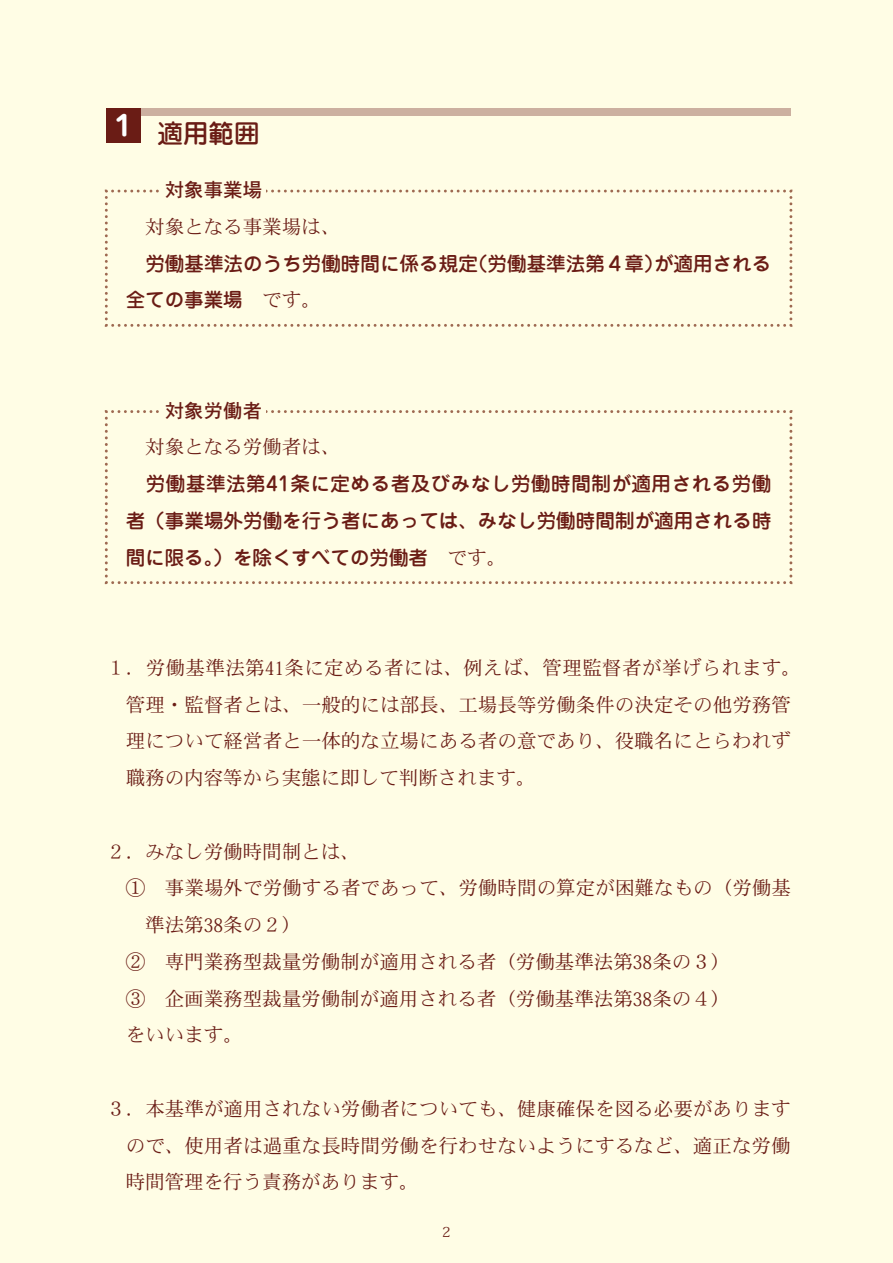
<style>
.page{position:relative;width:893px;height:1263px;background:#fffde5}
.page>*{position:absolute;margin:0;border:0;box-sizing:border-box;transform-origin:0 0}
.t1{font:500 25.5px "Jun 34 Pro";color:#6a1c15}
.t2{font:19.5px/36.8px "Heisei Min Std W3";letter-spacing:.005em;color:#6a1c15}
.t3{font:500 19.5px/36.8px "Jun 34 Pro";letter-spacing:.005em;color:#6a1c15}
.t4{font:19.5px "Heisei Kaku Go Std W5";color:#6a1c15}
.t5{font:13.8px "Koz Min Pr 6 N";color:#6a1c15}
.s1{font-family:"Heisei Min Std W3";font-weight:400}
</style>
<div class="page">
<svg style="left:105px;top:190px;width:687px;height:137px"></svg>
<svg style="left:105px;top:410px;width:687px;height:174px"></svg>
<div style="left:162px;top:177px;width:103px;height:25px;background:#fffde5"></div>
<div style="left:162px;top:397px;width:103px;height:26px;background:#fffde5"></div>
<div style="left:106px;top:108px;width:685px;height:8px;background:#ccb0a0"></div>
<div style="left:106px;top:108px;width:35px;height:35px;background:#6a1c15"></div>
<h1 class="t1" style="left:110px;top:113px;width:151px"><sup>１</sup> 適用範囲</h1>
<p class="t4" style="left:165px;top:178px;width:99px">対象事業場</p>
<p class="t2" style="left:126px;top:208px;width:216px">　対象となる事業場は、</p>
<p class="t3" style="left:126px;top:243px;width:647px;text-indent:20px">労働基準法のうち労働時間に係る規定（労働基準法第４章）が適用される全ての事業場　<span class="s1">です。</span></p>
<p class="t4" style="left:165px;top:399px;width:99px">対象労働者</p>
<p class="t2" style="left:126px;top:429px;width:216px">　対象となる労働者は、</p>
<p class="t3" style="left:126px;top:463px;width:647px;text-align:justify;text-indent:20px">労働基準法第41条に定める者及びみなし労働時間制が適用される労働者（事業場外労働を行う者にあっては、みなし労働時間制が適用される時間に限る。）を除くすべての労働者<span class="s1">　です。</span></p>
<p class="t2" style="left:126px;top:649px;width:676px;text-indent:-20px">１．労働基準法第41条に定める者には、例えば、管理監督者が挙げられます。管理・監督者とは、一般的には部長、工場長等労働条件の決定その他労務管理について経営者と一体的な立場にある者の意であり、役職名にとらわれず職務の内容等から実態に即して判断されます。</p>
<p class="t2" style="left:106px;top:833px;width:255px">２．みなし労働時間制とは、</p>
<p class="t2" style="left:126px;top:870px;width:667px">①　事業場外で労働する者であって、労働時間の算定が困難なもの（労働基</p>
<p class="t2" style="left:145px;top:906px;width:157px">準法第38条の２）</p>
<p class="t2" style="left:126px;top:943px;width:606px">②　専門業務型裁量労働制が適用される者（労働基準法第38条の３）</p>
<p class="t2" style="left:126px;top:980px;width:606px">③　企画業務型裁量労働制が適用される者（労働基準法第38条の４）</p>
<p class="t2" style="left:126px;top:1017px;width:118px">をいいます。</p>
<p class="t2" style="left:126px;top:1090px;width:666px;text-align:justify;text-indent:-20px">３．本基準が適用されない労働者についても、健康確保を図る必要がありますので、使用者は過重な長時間労働を行わせないようにするなど、適正な労働時間管理を行う責務があります。</p>
<p class="t5" style="left:442px;top:1224px;width:10px">2</p>
</div>
